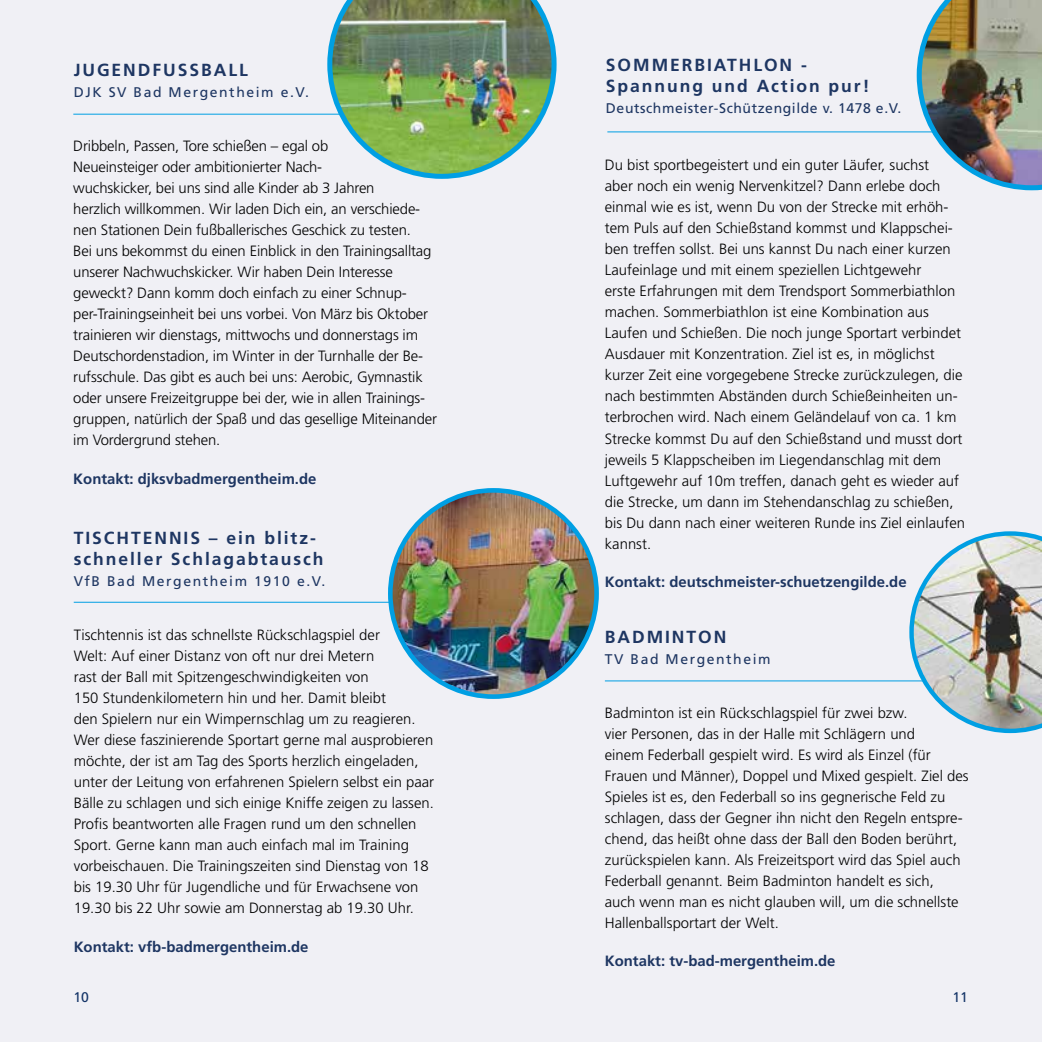
<style>
.page{position:relative;width:1042px;height:1042px;background:#f0f0f5}
.page>*{position:absolute;margin:0;border:0;box-sizing:border-box;transform-origin:0 0}
.t1{font:700 17.5px/21px "Frutiger LT Std";letter-spacing:.11em;color:#1e3662}
.t2{font:300 14.88px/21px "Frutiger LT Std";color:#000}
.t3{font:700 14.88px "Frutiger LT Std";color:#1e3662}
.t4{font:14px "Frutiger LT Std";letter-spacing:.11em;color:#1e3662}
.t5{font:14px "Frutiger LT Std";letter-spacing:.04em;color:#1e3662}
.t6{font:14px "Frutiger LT Std";color:#143467}
</style>
<div class="page">
<hr style="left:605px;top:680px;width:330px;height:1px;background:#009fe3">
<hr style="left:607px;top:131px;width:330px;height:1px;background:#009fe3">
<img style="left:916px;top:0;width:126px;height:190px">
<img style="left:909px;top:531px;width:133px;height:202px">
<hr style="left:74px;top:602px;width:330px;height:1px;background:#009fe3">
<hr style="left:73px;top:114px;width:330px;height:1px;background:#009fe3">
<img style="left:327px;top:0;width:229px;height:179px">
<img style="left:390px;top:490px;width:206px;height:206px;border-radius:103px">
<div style="left:388px;top:488px;width:211px;height:211px;border:5px solid #009fe3;border-radius:50%"></div>
<p class="t1" style="left:74px;top:59px;width:176px">JUGENDFUSSBALL</p>
<p class="t4" style="left:74px;top:84px;width:237px">DJK SV Bad Mergentheim e.V.</p>
<p class="t2" style="left:73px;top:136px;width:365px">Dribbeln, Passen, Tore schießen – egal ob<br>Neueinsteiger oder ambitionierter Nach-<br>wuchskicker, bei uns sind alle Kinder ab 3 Jahren<br>herzlich willkommen. Wir laden Dich ein, an verschiede&shy;nen Stationen Dein fußballerisches Geschick zu testen.<br>Bei uns bekommst du einen Einblick in den Trainingsalltag unserer Nachwuchskicker. Wir haben Dein Interesse geweckt? Dann komm doch einfach zu einer Schnup&shy;per-Trainingseinheit bei uns vorbei. Von März bis Oktober trainieren wir dienstags, mittwochs und donnerstags im Deutschordenstadion, im Winter in der Turnhalle der Be&shy;rufsschule. Das gibt es auch bei uns: Aerobic, Gymnastik oder unsere Freizeitgruppe bei der, wie in allen Trainings&shy;gruppen, natürlich der Spaß und das gesellige Miteinander im Vordergrund stehen.</p>
<p class="t3" style="left:73px;top:470px;width:245px">Kontakt: djksvbadmergentheim.de</p>
<p class="t1" style="left:74px;top:527px;width:251px">TISCHTENNIS – ein blitz&shy;schneller Schlagabtausch</p>
<p class="t4" style="left:74px;top:572px;width:253px">VfB Bad Mergentheim 1910 e.V.</p>
<p class="t2" style="left:74px;top:624px;width:362px">Tischtennis ist das schnellste Rückschlagspiel der<br>Welt: Auf einer Distanz von oft nur drei Metern<br>rast der Ball mit Spitzengeschwindigkeiten von<br>150 Stundenkilometern hin und her. Damit bleibt<br>den Spielern nur ein Wimpernschlag um zu reagieren.<br>Wer diese faszinierende Sportart gerne mal ausprobieren möchte, der ist am Tag des Sports herzlich eingeladen, unter der Leitung von erfahrenen Spielern selbst ein paar Bälle zu schlagen und sich einige Kniffe zeigen zu lassen.<br>Profis beantworten alle Fragen rund um den schnellen Sport. Gerne kann man auch einfach mal im Training vorbeischauen. Die Trainingszeiten sind Dienstag von 18 bis 19.30 Uhr für Jugendliche und für Erwachsene von 19.30 bis 22 Uhr sowie am Donnerstag ab 19.30 Uhr.</p>
<p class="t3" style="left:74px;top:938px;width:236px">Kontakt: vfb-badmergentheim.de</p>
<p class="t1" style="left:606px;top:55px;width:265px">SOMMERBIATHLON -<br>Spannung und Action pur!</p>
<p class="t5" style="left:606px;top:100px;width:297px">Deutschmeister-Schützengilde v. 1478 e.V.</p>
<p class="t2" style="left:605px;top:155px;width:362px">Du bist sportbegeistert und ein guter Läufer, suchst<br>aber noch ein wenig Nervenkitzel? Dann erlebe doch einmal wie es ist, wenn Du von der Strecke mit erhöh&shy;tem Puls auf den Schießstand kommst und Klappschei&shy;ben treffen sollst. Bei uns kannst Du nach einer kurzen Laufeinlage und mit einem speziellen Lichtgewehr<br>erste Erfahrungen mit dem Trendsport Sommerbiathlon machen. Sommerbiathlon ist eine Kombination aus Laufen und Schießen. Die noch junge Sportart verbindet Ausdauer mit Konzentration. Ziel ist es, in möglichst kurzer Zeit eine vorgegebene Strecke zurückzulegen, die nach bestimmten Abständen durch Schießeinheiten un&shy;terbrochen wird. Nach einem Geländelauf von ca. 1 km Strecke kommst Du auf den Schießstand und musst dort jeweils 5 Klappscheiben im Liegendanschlag mit dem Luftgewehr auf 10m treffen, danach geht es wieder auf die Strecke, um dann im Stehendanschlag zu schießen, bis Du dann nach einer weiteren Runde ins Ziel einlaufen kannst.</p>
<p class="t3" style="left:605px;top:573px;width:303px">Kontakt: deutschmeister-schuetzengilde.de</p>
<p class="t1" style="left:605px;top:627px;width:123px">BADMINTON</p>
<p class="t4" style="left:605px;top:651px;width:167px">TV Bad Mergentheim</p>
<p class="t2" style="left:605px;top:702px;width:365px">Badminton ist ein Rückschlagspiel für zwei bzw.<br>vier Personen, das in der Halle mit Schlägern und<br>einem Federball gespielt wird. Es wird als Einzel (für Frauen und Männer), Doppel und Mixed gespielt. Ziel des Spieles ist es, den Federball so ins gegnerische Feld zu schlagen, dass der Gegner ihn nicht den Regeln entspre&shy;chend, das heißt ohne dass der Ball den Boden berührt, zurückspielen kann. Als Freizeitsport wird das Spiel auch Federball genannt. Beim Badminton handelt es sich,<br>auch wenn man es nicht glauben will, um die schnellste Hallenballsportart der Welt.</p>
<p class="t3" style="left:605px;top:952px;width:232px">Kontakt: tv-bad-mergentheim.de</p>
<p class="t6" style="left:73px;top:989px;width:17px">10</p>
<p class="t6" style="left:952px;top:989px;width:17px">11</p>
</div>
